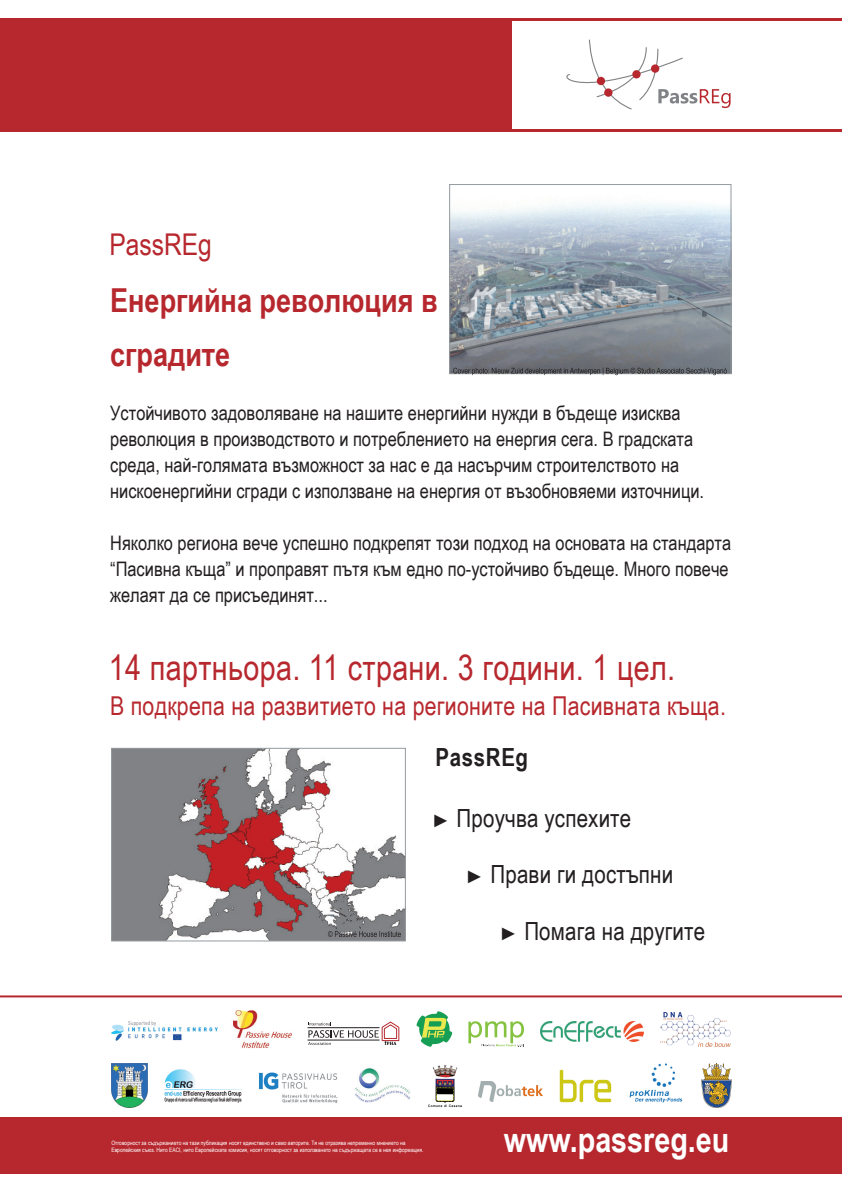
<style>
.page{position:relative;width:842px;height:1192px;background:#fff}
.page>*{position:absolute;margin:0;border:0;box-sizing:border-box;transform-origin:0 0}
.t1{font:35px "Arial Narrow";letter-spacing:.01em;color:#b7282e}
.t2{font:700 35px "Arial Narrow";color:#fff}
.t3{font:700 33px/54px "Arial Narrow";color:#b7282e}
.t4{font:30px "Arial Narrow";color:#b7282e}
.t5{font:26px "Arial Narrow";letter-spacing:.01em;color:#b7282e}
.t6{font:25px "Arial Narrow";letter-spacing:.005em;color:#231f20}
.t7{font:700 25px "Arial Narrow";letter-spacing:.025em;color:#231f20}
.t8{font:20px/26px "Arial Narrow";color:#231f20}
.t9{font:6px/7.2px "Arial Narrow";color:#fff}
.s1{font-size:18px}
</style>
<div class="page">
<img style="left:112px;top:1021px;width:106px;height:20px">
<img style="left:560px;top:1070px;width:52px;height:32px">
<img style="left:112px;top:1064px;width:35px;height:44px">
<img style="left:165px;top:1069px;width:77px;height:34px">
<img style="left:258px;top:1072px;width:80px;height:31px">
<img style="left:355px;top:1069px;width:55px;height:34px">
<img style="left:428px;top:1065px;width:33px;height:42px">
<img style="left:478px;top:1081px;width:65px;height:21px">
<img style="left:233px;top:1010px;width:59px;height:38px">
<img style="left:416px;top:1011px;width:37px;height:36px">
<img style="left:629px;top:1064px;width:54px;height:39px">
<img style="left:541px;top:1022px;width:102px;height:20px">
<img style="left:702px;top:1063px;width:29px;height:45px">
<svg style="left:468px;top:1021px;width:56px;height:26px"></svg>
<img style="left:660px;top:1012px;width:71px;height:34px">
<svg style="left:308px;top:1021px;width:92px;height:24px"></svg>
<hr style="left:307px;top:1040px;width:72px;height:1px;background:#231f20">
<hr style="left:307px;top:1027px;width:72px;height:1px;background:#231f20">
<img style="left:113px;top:750px;width:291px;height:189px">
<div style="left:111px;top:748px;width:295px;height:193px;border:1px solid #959b9f"></div>
<img style="left:451px;top:203px;width:278px;height:169px">
<div style="left:449px;top:184px;width:282px;height:190px;border:1px solid #959b9f"></div>
<svg style="left:453px;top:368px;width:274px;height:7px;background:#6c6e72"></svg>
<svg style="left:328px;top:931px;width:73px;height:6px"></svg>
<hr style="left:0;top:995px;width:842px;height:2px;background:#b7282e">
<div style="left:0;top:18px;width:842px;height:113px;background:#b7282e"></div>
<div style="left:513px;top:21px;width:329px;height:107px;background:#fff"></div>
<div style="left:0;top:1118px;width:842px;height:56px;background:#b7282e"></div>
<svg style="left:566px;top:39px;width:164px;height:71px"></svg>
<div style="left:597px;top:77px;width:8px;height:8px;background:#b7282e;border-radius:50%"></div>
<div style="left:604px;top:88px;width:8px;height:9px;background:#b7282e;border-radius:50%"></div>
<div style="left:632px;top:70px;width:9px;height:8px;background:#b7282e;border-radius:50%"></div>
<div style="left:651px;top:64px;width:8px;height:9px;background:#b7282e;border-radius:50%"></div>
<h3 class="t4" style="left:109px;top:223px;width:104px">PassREg</h3>
<h2 class="t3" style="left:110px;top:271px;width:329px">Енергийна революция в сградите</h2>
<p class="t8" style="left:110px;top:399px;width:595px">Устойчивото задоволяване на нашите енергийни нужди в бъдеще изисква революция в производството и потреблението на енергия сега. В градската среда, най-голямата възможност за нас е да насърчим строителството на нискоенергийни сгради с използване на енергия от възобновяеми източници.</p>
<p class="t8" style="left:110px;top:529px;width:622px">Няколко региона вече успешно подкрепят този подход на основата на стандарта “Пасивна къща” и проправят пътя към едно по-устойчиво бъдеще. Много повече желаят да се присъединят...</p>
<h1 class="t1" style="left:109px;top:642px;width:568px">14 партньора. 11 страни. 3 години. 1 цел.</h1>
<h3 class="t5" style="left:110px;top:687px;width:617px">В подкрепа на развитието на регионите на Пасивната къща.</h3>
<p class="t7" style="left:435px;top:738px;width:94px">PassREg</p>
<p class="t6" style="left:434px;top:800px;width:198px"><span class="s1">►</span> Проучва успехите</p>
<p class="t6" style="left:468px;top:856px;width:206px"><span class="s1">►</span> Прави ги достъпни</p>
<p class="t6" style="left:502px;top:913px;width:204px"><span class="s1">►</span> Помага на другите</p>
<p class="t9" style="left:111px;top:1139px;width:313px">Отговорност за съдържанието на тази публикация носят единствено и само авторите. Тя не отразява непременно мнението на<br>Европейския съюз. Нито EACI, нито Европейската комисия, носят отговорност за използването на съдържащата се в нея информация.</p>
<h1 class="t2" style="left:504px;top:1113px;width:227px">www.passreg.eu</h1>
</div>
